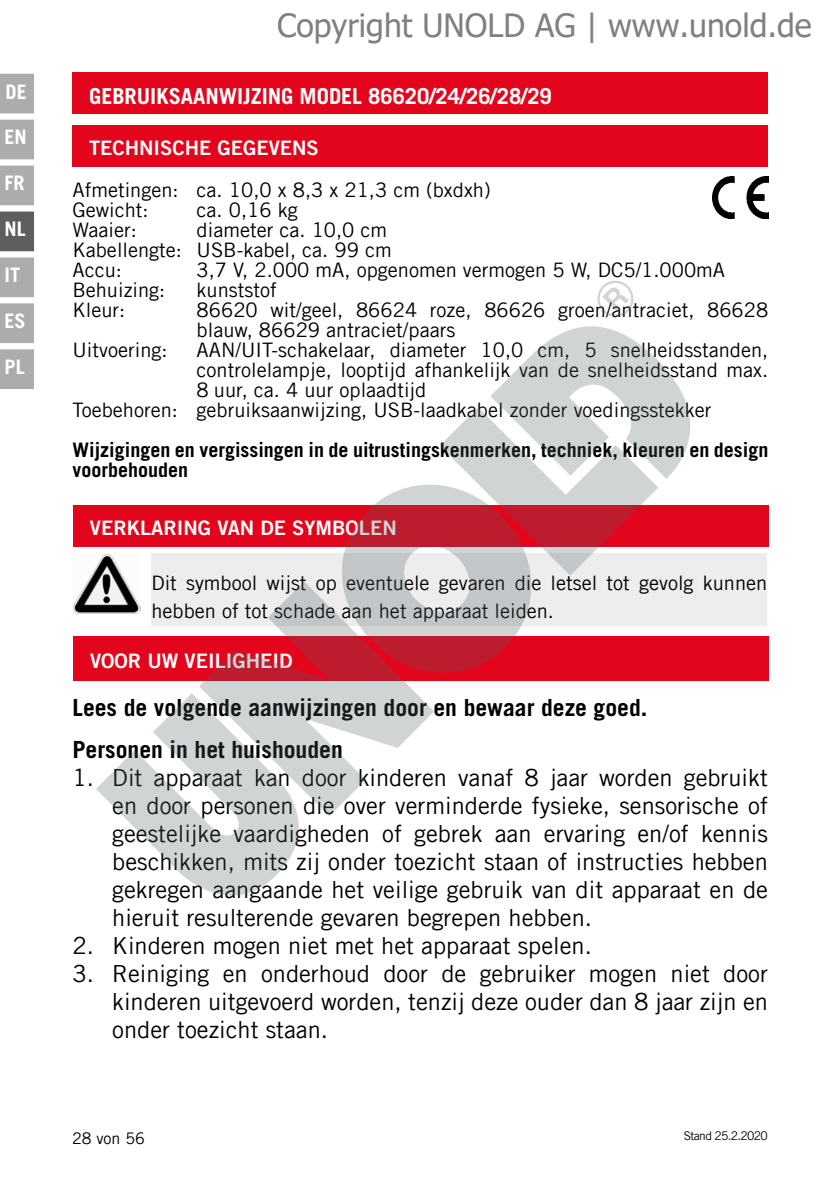
<style>
.page{position:relative;width:840px;height:1191px;background:#fff}
.page>*{position:absolute;margin:0;border:0;box-sizing:border-box;transform-origin:0 0}
.t1{font:32px "Tahoma";color:#808080}
.t2{font:23.6px/28px "Trade Gothic LT Com";color:#000;text-align:justify}
.t3{font:700 23.6px/42px "Trade Gothic LT Com";color:#000}
.t4{font:700 22px "Trade Gothic LT Com";color:#fff}
.t5{font:20px/20px "Trade Gothic LT Com";color:#000}
.t6{font:700 20px/20px "Trade Gothic LT Com";color:#000}
.t7{font:20px "Trade Gothic LT Com Bd 2";color:#fff}
.t8{font:700 20px "Trade Gothic LT Com";color:#fff}
.t9{font:16px "Trade Gothic LT Com";color:#000}
.t10{font:12px "Trade Gothic LT Com";letter-spacing:-.055em;color:#000}
</style>
<div class="page">
<div style="left:0;top:74px;width:34px;height:39px;background:#acacac"></div>
<div style="left:0;top:120px;width:34px;height:39px;background:#acacac"></div>
<div style="left:0;top:166px;width:34px;height:39px;background:#acacac"></div>
<div style="left:0;top:211px;width:34px;height:40px;background:#5f5e5e"></div>
<div style="left:0;top:257px;width:34px;height:40px;background:#acacac"></div>
<div style="left:0;top:303px;width:34px;height:40px;background:#acacac"></div>
<div style="left:0;top:349px;width:34px;height:40px;background:#acacac"></div>
<div style="left:72px;top:72px;width:695px;height:42px;background:#e3051b"></div>
<div style="left:73px;top:636px;width:695px;height:44px;background:#e3051b"></div>
<div style="left:72px;top:125px;width:695px;height:41px;background:#e3051b"></div>
<div style="left:73px;top:505px;width:695px;height:41px;background:#e3051b"></div>
<img style="left:73px;top:554px;width:68px;height:59px">
<div style="left:151px;top:553px;width:615px;height:72px;background:#ededed"></div>
<img style="left:712px;top:177px;width:55px;height:42px">
<svg style="left:530px;top:326px;width:161px;height:153px;fill:#d0d4d5"></svg>
<svg style="left:440px;top:357px;width:218px;height:219px;fill:#d0d4d5"></svg>
<svg style="left:304px;top:447px;width:264px;height:234px"></svg>
<svg style="left:199px;top:581px;width:235px;height:235px"></svg>
<svg style="left:96px;top:690px;width:231px;height:206px;fill:#d0d4d5"></svg>
<svg style="left:597px;top:280px;width:37px;height:37px"></svg>
<p class="t8" style="left:6px;top:80px;width:23px">DE</p>
<p class="t8" style="left:5px;top:125px;width:24px">EN</p>
<p class="t8" style="left:5px;top:171px;width:22px">FR</p>
<p class="t8" style="left:5px;top:217px;width:23px">NL</p>
<p class="t8" style="left:5px;top:262px;width:17px">IT</p>
<p class="t8" style="left:5px;top:308px;width:23px">ES</p>
<p class="t8" style="left:5px;top:354px;width:22px">PL</p>
<h1 class="t1" style="left:277px;top:4px;width:535px">Copyright UNOLD AG | www.unold.de</h1>
<p class="t4" style="left:89px;top:82px;width:464px">GEBRUIKSAANWIJZING MODEL 86620/24/26/28/29</p>
<p class="t7" style="left:89px;top:136px;width:231px">TECHNISCHE GEGEVENS</p>
<p class="t5" style="left:72px;top:180px;width:419px">Afmetingen: ca. 10,0 x 8,3 x 21,3 cm (bxdxh)<br>Gewicht:</p>
<p class="t5" style="left:196px;top:200px;width:103px">ca. 0,16 kg</p>
<p class="t5" style="left:72px;top:220px;width:320px;text-indent:124px">diameter ca. 10,0 cm<br>Kabellengte: USB-kabel, ca. 99 cm<br>Accu:</p>
<p class="t5" style="left:72px;top:220px;width:66px">Waaier:</p>
<p class="t5" style="left:196px;top:260px;width:529px">3,7 V, 2.000 mA, opgenomen vermogen 5 W, DC5/1.000mA</p>
<p class="t5" style="left:72px;top:280px;width:94px">Behuizing:</p>
<p class="t5" style="left:196px;top:280px;width:81px">kunststof</p>
<p class="t5" style="left:72px;top:300px;width:54px">Kleur:</p>
<p class="t5" style="left:196px;top:300px;width:573px">86620 wit/geel, 86624 roze, 86626 groen/antraciet, 86628 blauw, 86629 antraciet/paars</p>
<p class="t5" style="left:72px;top:340px;width:96px">Uitvoering:</p>
<p class="t5" style="left:196px;top:340px;width:573px">AAN/UIT-schakelaar, diameter 10,0 cm, 5 snelheidsstanden,</p>
<p class="t5" style="left:196px;top:360px;width:573px">controlelampje, looptijd afhankelijk van de snelheidsstand max.</p>
<p class="t5" style="left:196px;top:380px;width:231px">8 uur, ca. 4 uur oplaadtijd</p>
<p class="t5" style="left:72px;top:400px;width:640px">Toebehoren: gebruiksaanwijzing, USB-laadkabel zonder voedingsstekker</p>
<p class="t6" style="left:72px;top:440px;width:697px">Wijzigingen en vergissingen in de uitrustingskenmerken, techniek, kleuren en design voorbehouden</p>
<p class="t7" style="left:90px;top:516px;width:308px">VERKLARING VAN DE SYMBOLEN</p>
<p class="t5" style="left:151px;top:569px;width:617px;line-height:28px">Dit symbool wijst op eventuele gevaren die letsel tot gevolg kunnen hebben of tot schade aan het apparaat leiden.</p>
<p class="t7" style="left:90px;top:648px;width:204px">VOOR UW VEILIGHEID</p>
<p class="t3" style="left:72px;top:686px;width:576px">Lees de volgende aanwijzingen door en bewaar deze goed.<br>Personen in het huishouden</p>
<p class="t2" style="left:112px;top:763px;width:656px;text-indent:-40px">1. Dit apparaat kan door kinderen vanaf 8 jaar worden gebruikt en door personen die over verminderde fysieke, sensorische of geestelijke vaardigheden of gebrek aan ervaring en/of kennis beschikken, mits zij onder toezicht staan of instructies hebben gekregen aangaande het veilige gebruik van dit apparaat en de hieruit resulterende gevaren begrepen hebben.</p>
<p class="t2" style="left:72px;top:931px;width:520px">2. Kinderen mogen niet met het apparaat spelen.</p>
<p class="t2" style="left:112px;top:959px;width:657px;text-indent:-40px">3. Reiniging en onderhoud door de gebruiker mogen niet door kinderen uitgevoerd worden, tenzij deze ouder dan 8 jaar zijn en onder toezicht staan.</p>
<p class="t9" style="left:72px;top:1128px;width:74px">28 von 56</p>
<p class="t10" style="left:683px;top:1128px;width:85px">Stand 25.2.2020</p>
</div>
